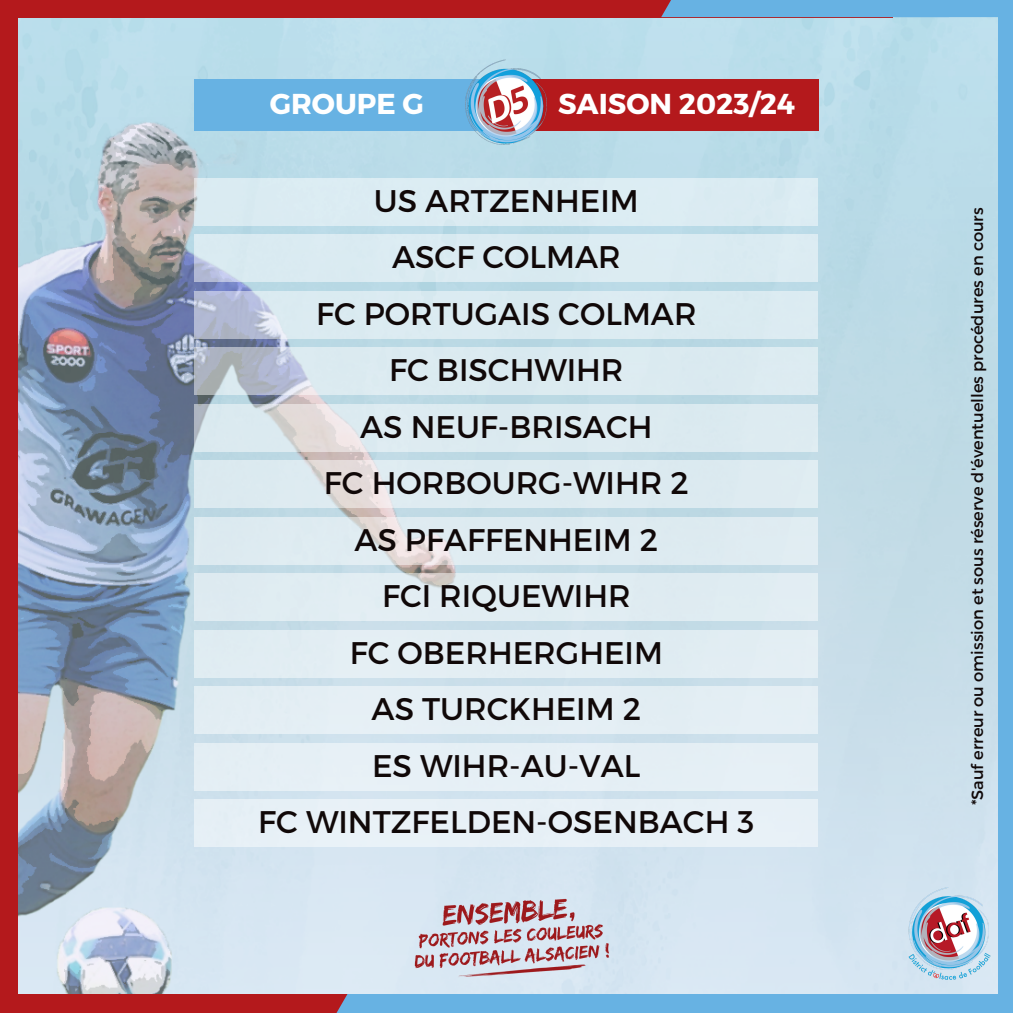
<style>
.page{position:relative;width:1013px;height:1013px;background:#fff}
.page>*{position:absolute;margin:0;border:0;box-sizing:border-box;transform-origin:0 0}
.t1{font:31.25px "Montserrat";color:#100808}
.t2{font:700 28.75px "Montserrat";color:#fff}
.t3{font:16.25px "Montserrat";color:#100808}
</style>
<div class="page">
<img style="left:19px;top:17px;width:978px;height:977px">
<div style="left:997px;top:0;width:15px;height:1012px;background:#67b2e3"></div>
<div style="left:171px;top:994px;width:841px;height:18px;background:#67b2e3"></div>
<div style="left:0;top:0;width:892px;height:17px;background:#b4191c"></div>
<div style="left:661px;top:0;width:287px;height:17px;background:#67b2e3"></div>
<div style="left:895px;top:0;width:117px;height:17px;background:#67b2e3"></div>
<div style="left:0;top:0;width:18px;height:1012px;background:#b4191c"></div>
<div style="left:181px;top:994px;width:166px;height:18px;background:#b4191c"></div>
<div style="left:0;top:994px;width:275px;height:18px;background:#b4191c"></div>
<div style="left:194px;top:178px;width:624px;height:48px;background:#dbebf2"></div>
<div style="left:194px;top:234px;width:624px;height:48px;background:#daebf2"></div>
<svg style="left:194px;top:291px;width:624px;height:47px;fill:#daebf1"></svg>
<svg style="left:194px;top:347px;width:624px;height:48px;fill:#dbeaf0"></svg>
<svg style="left:194px;top:404px;width:624px;height:47px;fill:#dceaf0"></svg>
<svg style="left:194px;top:460px;width:624px;height:48px;fill:#ddebf0"></svg>
<svg style="left:194px;top:517px;width:624px;height:47px;fill:#dfebf1"></svg>
<div style="left:194px;top:573px;width:624px;height:48px;background:#e0edf2"></div>
<div style="left:194px;top:630px;width:624px;height:47px;background:#e2edf3"></div>
<div style="left:194px;top:686px;width:624px;height:48px;background:#e4eef4"></div>
<div style="left:194px;top:743px;width:624px;height:47px;background:#e6eff5"></div>
<div style="left:194px;top:799px;width:624px;height:47px;background:#e7f0f6"></div>
<div style="left:194px;top:79px;width:305px;height:51px;background:#67b2e3"></div>
<div style="left:514px;top:79px;width:304px;height:51px;background:#b4191c"></div>
<img style="left:459px;top:54px;width:94px;height:95px">
<img style="left:907px;top:886px;width:83px;height:96px">
<img style="left:402px;top:894px;width:208px;height:87px">
<p class="t2" style="left:270px;top:85px;width:156px">GROUPE G</p>
<p class="t2" style="left:558px;top:85px;width:238px">SAISON 2023/24</p>
<p class="t1" style="left:374px;top:180px;width:266px">US ARTZENHEIM</p>
<p class="t1" style="left:392px;top:237px;width:230px">ASCF COLMAR</p>
<p class="t1" style="left:316px;top:293px;width:382px">FC PORTUGAIS COLMAR</p>
<p class="t1" style="left:389px;top:350px;width:236px">FC BISCHWIHR</p>
<p class="t1" style="left:360px;top:406px;width:294px">AS NEUF-BRISACH</p>
<p class="t1" style="left:324px;top:463px;width:366px">FC HORBOURG-WIHR 2</p>
<p class="t1" style="left:354px;top:519px;width:305px">AS PFAFFENHEIM 2</p>
<p class="t1" style="left:382px;top:576px;width:250px">FCI RIQUEWIHR</p>
<p class="t1" style="left:350px;top:632px;width:315px">FC OBERHERGHEIM</p>
<p class="t1" style="left:371px;top:688px;width:271px">AS TURCKHEIM 2</p>
<p class="t1" style="left:372px;top:745px;width:270px">ES WIHR-AU-VAL</p>
<p class="t1" style="left:258px;top:801px;width:497px">FC WINTZFELDEN-OSENBACH 3</p>
<p class="t3" style="left:966px;top:805px;width:599px;rotate:-90deg">*Sauf erreur ou omission et sous réserve d'éventuelles procédures en cours</p>
</div>
